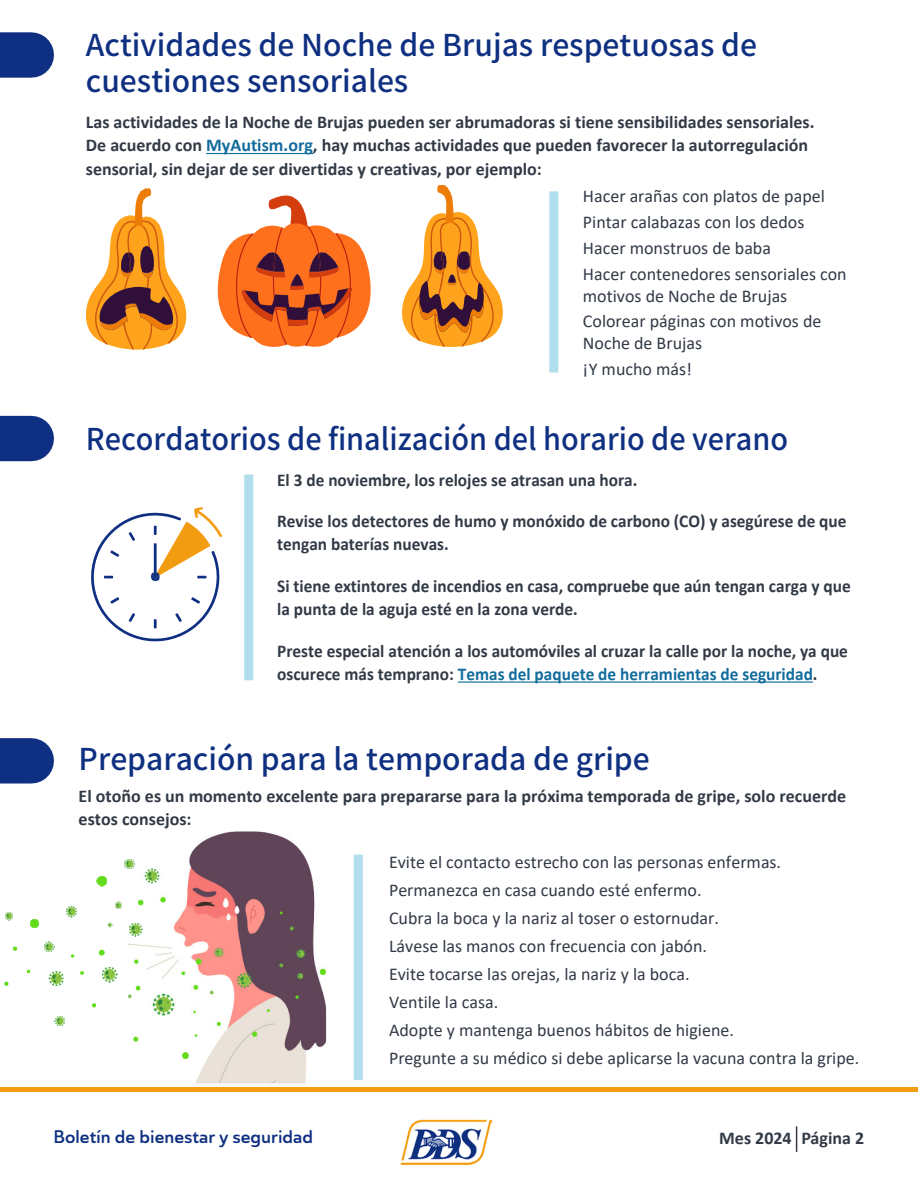
<style>
.page{position:relative;width:918px;height:1188px;background:#fff}
.page>*{position:absolute;margin:0;border:0;box-sizing:border-box;transform-origin:0 0}
.t1{font:500 30px/36px "Noto Sans CJ Kkr";color:#0f3081}
.t2{font:500 30px "Noto Sans CJ Kkr";color:#0f3081;scale:.96 1}
.t3{font:18px/21.6px "Calibri";color:#323a46}
.t4{font:700 18px/23.2px "Calibri";color:#323a46;scale:.96 1}
.t5{font:700 18px/23.2px "Calibri";color:#323a46}
.t6{font:18px "Ainslie Sans Nor Dem";color:#0f3081}
.s1{color:#126c9c}
</style>
<div class="page">
<svg style="left:796px;top:1126px;width:1px;height:26px"></svg>
<img style="left:401px;top:1119px;width:90px;height:45px">
<div style="left:0;top:1087px;width:918px;height:5px;background:#f29c12"></div>
<hr style="left:206px;top:153px;width:107px;height:1px;background:#126c9c">
<hr style="left:458px;top:681px;width:355px;height:2px;background:#126c9c">
<svg style="left:0;top:32px;width:54px;height:46px;background:#28458f"></svg>
<svg style="left:0;top:416px;width:54px;height:45px;background:#24428d"></svg>
<svg style="left:0;top:738px;width:54px;height:46px;background:#28458f"></svg>
<img style="left:194px;top:507px;width:28px;height:30px">
<svg style="left:91px;top:513px;width:128px;height:128px"></svg>
<svg style="left:218px;top:195px;width:153px;height:152px"></svg>
<img style="left:308px;top:307px;width:14px;height:8px">
<img style="left:290px;top:274px;width:13px;height:16px">
<img style="left:309px;top:252px;width:30px;height:26px">
<img style="left:318px;top:252px;width:3px;height:26px">
<img style="left:256px;top:252px;width:29px;height:26px">
<img style="left:273px;top:252px;width:3px;height:26px">
<svg style="left:402px;top:185px;width:101px;height:162px"></svg>
<svg style="left:86px;top:188px;width:100px;height:162px"></svg>
<div style="left:549px;top:191px;width:9px;height:181px;background:#b0deed"></div>
<div style="left:244px;top:475px;width:9px;height:205px;background:#b0deed"></div>
<div style="left:354px;top:855px;width:9px;height:225px;background:#b0deed"></div>
<img style="left:128px;top:831px;width:198px;height:253px">
<svg style="left:129px;top:923px;width:13px;height:13px"></svg>
<svg style="left:124px;top:859px;width:10px;height:10px"></svg>
<svg style="left:115px;top:902px;width:7px;height:7px"></svg>
<svg style="left:108px;top:923px;width:4px;height:4px"></svg>
<svg style="left:97px;top:877px;width:10px;height:9px"></svg>
<svg style="left:92px;top:950px;width:13px;height:57px"></svg>
<svg style="left:80px;top:971px;width:4px;height:4px"></svg>
<img style="left:49px;top:971px;width:15px;height:15px">
<img style="left:102px;top:967px;width:15px;height:15px">
<svg style="left:55px;top:1016px;width:10px;height:10px"></svg>
<svg style="left:44px;top:942px;width:10px;height:10px"></svg>
<svg style="left:66px;top:907px;width:11px;height:10px"></svg>
<svg style="left:5px;top:912px;width:8px;height:8px"></svg>
<svg style="left:71px;top:954px;width:3px;height:4px"></svg>
<svg style="left:30px;top:919px;width:9px;height:9px"></svg>
<svg style="left:13px;top:947px;width:4px;height:4px"></svg>
<svg style="left:4px;top:982px;width:5px;height:4px"></svg>
<h2 class="t1" style="left:86px;top:28px;width:673px">Actividades de Noche de Brujas respetuosas de cuestiones sensoriales</h2>
<p class="t5" style="left:86px;top:110px;width:730px">Las actividades de la Noche de Brujas pueden ser abrumadoras si tiene sensibilidades sensoriales.<br>De acuerdo con <span class="s1">MyAutism.org</span>, hay muchas actividades que pueden favorecer la autorregulación sensorial, sin dejar de ser divertidas y creativas, por ejemplo:</p>
<p class="t3" style="left:583px;top:185px;width:243px">Hacer arañas con platos de papel</p>
<p class="t3" style="left:583px;top:211px;width:223px">Pintar calabazas con los dedos</p>
<p class="t3" style="left:583px;top:237px;width:190px">Hacer monstruos de baba</p>
<p class="t3" style="left:583px;top:263px;width:265px">Hacer contenedores sensoriales con motivos de Noche de Brujas</p>
<p class="t3" style="left:583px;top:310px;width:240px">Colorear páginas con motivos de<br>Noche de Brujas</p>
<p class="t3" style="left:583px;top:358px;width:111px">¡Y mucho más!</p>
<h2 class="t2" style="left:86px;top:422px;width:733px">Recordatorios de finalización del horario de verano</h2>
<p class="t4" style="left:277px;top:468px;width:377px">El 3 de noviembre, los relojes se atrasan una hora.</p>
<p class="t4" style="left:277px;top:509px;width:595px">Revise los detectores de humo y monóxido de carbono (CO) y asegúrese de que tengan baterías nuevas.</p>
<p class="t4" style="left:277px;top:574px;width:599px">Si tiene extintores de incendios en casa, compruebe que aún tengan carga y que la punta de la aguja esté en la zona verde.</p>
<p class="t4" style="left:277px;top:639px;width:596px">Preste especial atención a los automóviles al cruzar la calle por la noche, ya que oscurece más temprano: <span class="s1">Temas del paquete de herramientas de seguridad</span>.</p>
<h2 class="t1" style="left:79px;top:742px;width:573px">Preparación para la temporada de gripe</h2>
<p class="t5" style="left:79px;top:784px;width:769px">El otoño es un momento excelente para prepararse para la próxima temporada de gripe, solo recuerde estos consejos:</p>
<p class="t3" style="left:389px;top:851px;width:394px">Evite el contacto estrecho con las personas enfermas.</p>
<p class="t3" style="left:389px;top:879px;width:314px">Permanezca en casa cuando esté enfermo.</p>
<p class="t3" style="left:389px;top:907px;width:332px">Cubra la boca y la nariz al toser o estornudar.</p>
<p class="t3" style="left:389px;top:934px;width:319px">Lávese las manos con frecuencia con jabón.</p>
<p class="t3" style="left:389px;top:962px;width:302px">Evite tocarse las orejas, la nariz y la boca.</p>
<p class="t3" style="left:389px;top:990px;width:111px">Ventile la casa.</p>
<p class="t3" style="left:389px;top:1018px;width:346px">Adopte y mantenga buenos hábitos de higiene.</p>
<p class="t3" style="left:389px;top:1046px;width:472px">Pregunte a su médico si debe aplicarse la vacuna contra la gripe.</p>
<p class="t6" style="left:54px;top:1126px;width:261px">Boletín de bienestar y seguridad</p>
<p class="t5" style="left:719px;top:1127px;width:146px">Mes 2024 Página 2</p>
</div>
